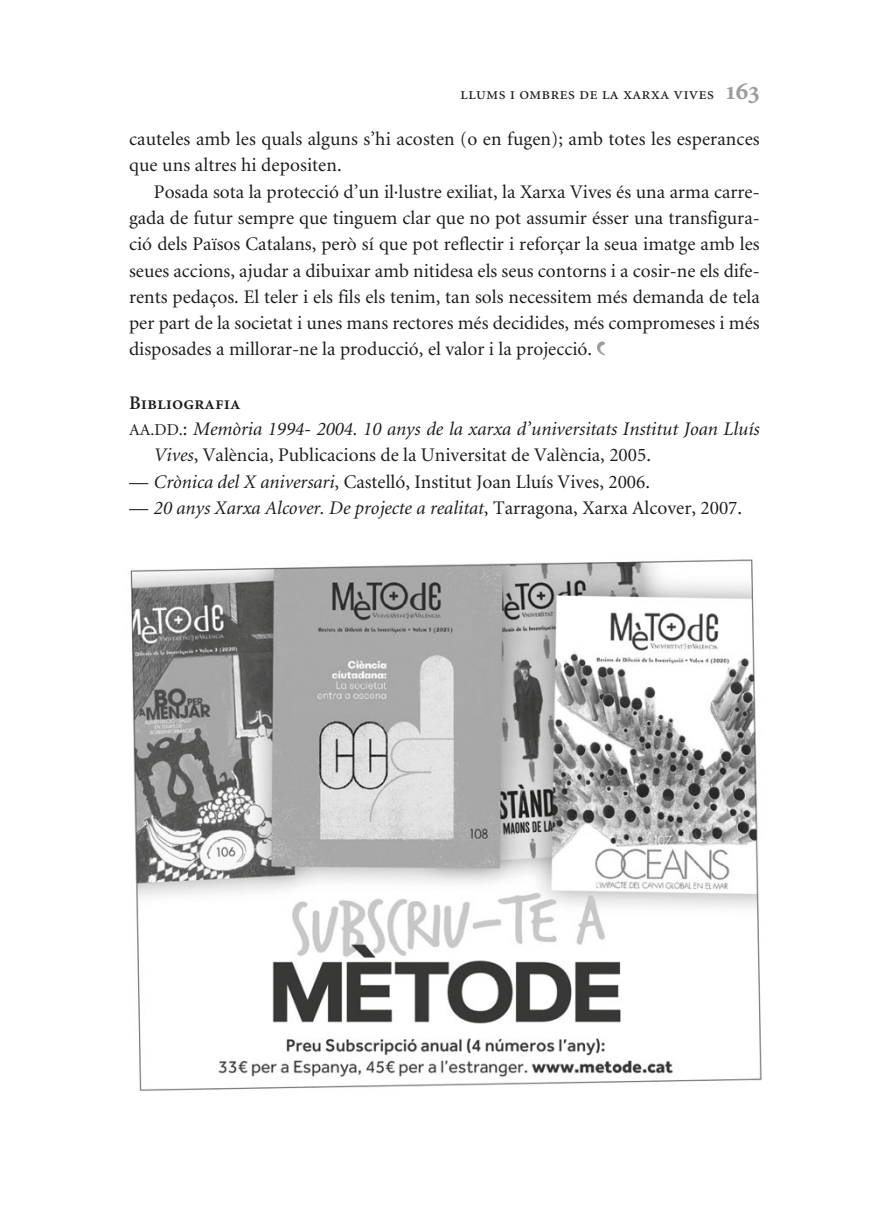
<style>
.page{position:relative;width:874px;height:1221px;background:#fff}
.page>*{position:absolute;margin:0;border:0;box-sizing:border-box;transform-origin:0 0}
.t1{font:19.25px/26.2px "Minion";color:#1c1c1b}
.t2{font:italic 19.25px/26.2px "Minion";color:#1c1c1b}
.t3{font:19.25px "Minion Semibold SC";color:#1c1c1b}
.t4{font:17.5px "Minion Regular SC";color:#1c1c1b}
.s1{font-family:"Minion Bold Os F";font-size:26.25px;color:#9d9d9c}
.s2{font-style:normal;font-size:16.62px}
.s3{font-style:normal}
.s4{font-family:"Minion Regular SC"}
.s5{font-style:italic}
.s6{font-family:"Minion Regular SC";font-style:normal}
</style>
<div class="page">
<img style="left:130px;top:559px;width:632px;height:532px">
<p class="t4" style="left:460px;top:85px;width:301px">llums i ombres de la xarxa vives <span class="s1">163</span></p>
<p class="t1" style="left:129px;top:127px;width:631px">cauteles amb les quals alguns s’hi acosten (o en fugen); amb totes les esperances que uns altres hi depositen.</p>
<p class="t1" style="left:129px;top:179px;width:632px;text-align:justify;text-indent:25px">Posada sota la protecció d’un il·lustre exiliat, la Xarxa Vives és una arma carre&shy;gada de futur sempre que tinguem clar que no pot assumir ésser una transfigura&shy;ció dels Països Catalans, però sí que pot reflectir i reforçar la seua imatge amb les seues accions, ajudar a dibuixar amb nitidesa els seus contorns i a cosir-ne els dife&shy;rents pedaços. El teler i els fils els tenim, tan sols necessitem més demanda de tela per part de la societat i unes mans rectores més decidides, més compromeses i més disposades a millorar-ne la producció, el valor i la projecció.</p>
<p class="t3" style="left:129px;top:393px;width:113px">Bibliografia</p>
<p class="t2" style="left:154px;top:416px;width:607px;text-indent:-25px"><span class="s2">AA.DD.</span><span class="s3">:</span> Memòria 1994- 2004. 10 anys de la xarxa d’universitats Institut Joan Lluís<br>Vives<span class="s3">, València, Publicacions de la Universitat de València, 2005.</span></p>
<p class="t1" style="left:129px;top:469px;width:522px"><span class="s4">—</span> <span class="s5">Crònica del X aniversari</span>, Castelló, Institut Joan Lluís Vives, 2006.</p>
<p class="t2" style="left:129px;top:495px;width:614px"><span class="s6">—</span> 20 anys Xarxa Alcover. De projecte a realitat<span class="s3">, Tarragona, Xarxa Alcover, 2007.</span></p>
</div>
